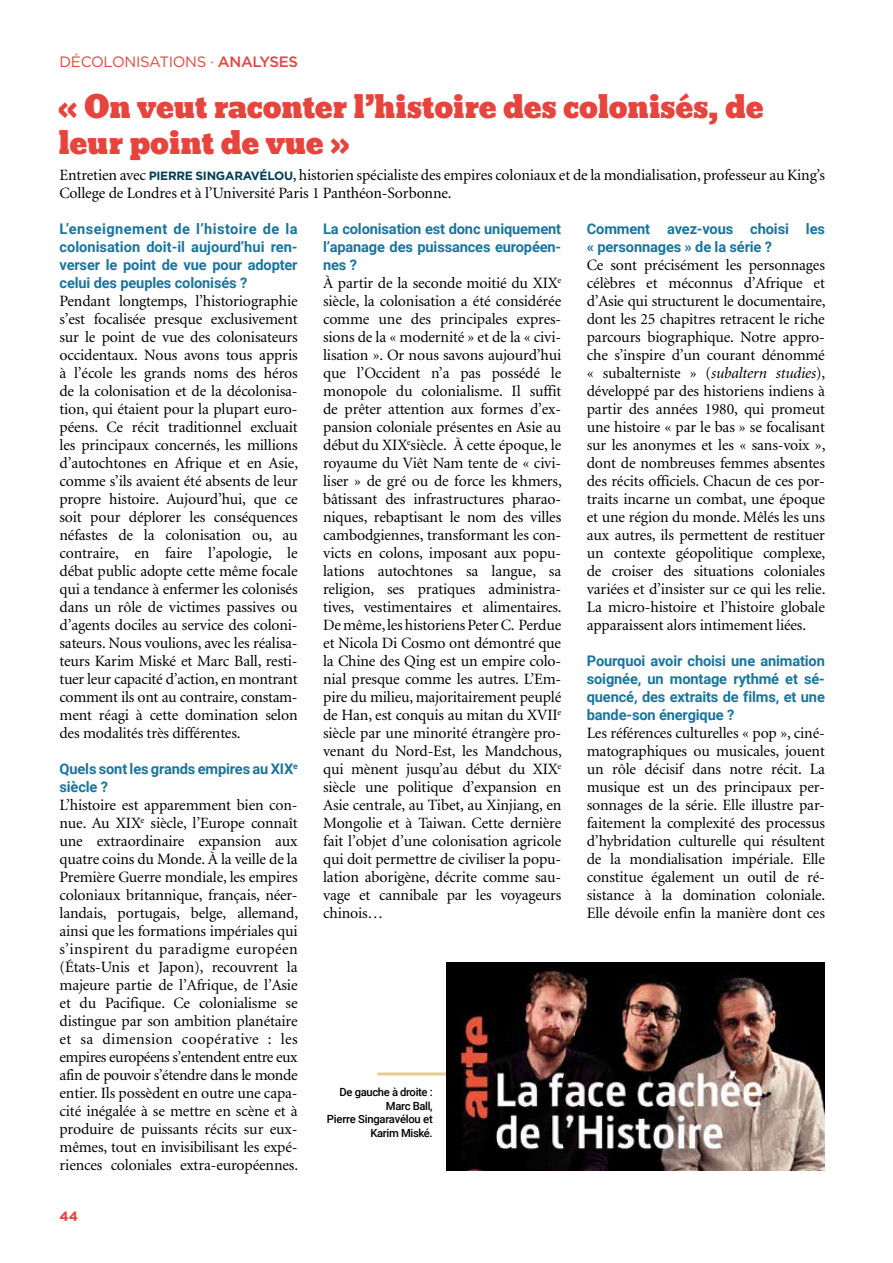
<style>
.page{position:relative;width:893px;height:1263px;background:#fff}
.page>*{position:absolute;margin:0;border:0;box-sizing:border-box;transform-origin:0 0}
.t1{font:30px/36px "Bevan";letter-spacing:-.01em;color:#e6443c}
.t2{font:15.75px/18px "Minion";letter-spacing:-.01em;color:#000;text-align:justify}
.t3{font:15px "Gotham";letter-spacing:-.02em;color:#e6443c}
.t4{font:700 14.7px/18px "Roboto";letter-spacing:-.01em;color:#1a759c;text-align:justify}
.t5{font:700 13.5px "Gotham";color:#e6443c}
.t6{font:500 11.25px/13.5px "Roboto";letter-spacing:-.03em;color:#000;text-align:right}
.s1{font-weight:500}
.s2{font-family:"Gotham";font-weight:700;font-size:12px;color:#033e58}
.s3{font-style:italic}
</style>
<div class="page">
<hr style="left:377px;top:1072px;width:84px;height:3px;background:#e9cb8e">
<img style="left:446px;top:962px;width:379px;height:209px">
<p class="t3" style="left:60px;top:53px;width:44px">DÉCOLO</p>
<p class="t3" style="left:124px;top:53px;width:175px">NISATIO NS · <span class="s1">ANALYSES</span></p>
<h1 class="t1" style="left:58px;top:89px;width:707px">« On veut raconter l’histoire des colonisés, de leur point de vue »</h1>
<p class="t2" style="left:60px;top:167px;width:767px">Entretien avec <span class="s2">PIERRE SINGARAVÉLOU</span>, historien spécialiste des empires coloniaux et de la mondialisation, professeur au King’s<br>College de Londres et à l’Université Paris 1 Panthéon-Sorbonne.</p>
<p class="t4" style="left:60px;top:219px;width:240px">L’enseignement de l’histoire de la colonisation doit-il aujourd’hui ren&shy;verser le point de vue pour adopter celui des peuples colonisés ?</p>
<p class="t2" style="left:60px;top:293px;width:240px">Pendant longtemps, l’historiographie s’est focalisée presque exclusivement sur le point de vue des colonisateurs occidentaux. Nous avons tous appris à l’école les grands noms des héros de la colonisation et de la décolonisa&shy;tion, qui étaient pour la plupart euro&shy;péens. Ce récit traditionnel excluait les principaux concernés, les millions d’autochtones en Afrique et en Asie, comme s’ils avaient été absents de leur propre histoire. Aujourd’hui, que ce soit pour déplorer les conséquences néfastes de la colonisation ou, au contraire, en faire l’apologie, le débat public adopte cette même focale qui a tendance à enfermer les colonisés dans un rôle de victimes passives ou d’agents dociles au service des coloni&shy;sateurs. Nous voulions, avec les réalisa&shy;teurs Karim Miské et Marc Ball, resti&shy;tuer leur capacité d’action, en montrant comment ils ont au contraire, constam&shy;ment réagi à cette domination selon des modalités très différentes.</p>
<p class="t4" style="left:60px;top:759px;width:240px">Quels sont les grands empires au XIX<sup>e </sup>siècle ?</p>
<p class="t2" style="left:60px;top:797px;width:240px">L’histoire est apparemment bien con&shy;nue. Au XIX<sup>e</sup> siècle, l’Europe connaît une extraordinaire expansion aux quatre coins du Monde. À la veille de la Première Guerre mondiale, les empires coloniaux britannique, français, néer&shy;landais, portugais, belge, allemand, ainsi que les formations impériales qui s’inspirent du paradigme européen (États-Unis et Japon), recouvrent la majeure partie de l’Afrique, de l’Asie et du Pacifique. Ce colonialisme se distingue par son ambition planétaire et sa dimension coopérative : les empires européens s’entendent entre eux afin de pouvoir s’étendre dans le monde entier. Ils possèdent en outre une capa&shy;cité inégalée à se mettre en scène et à produire de puissants récits sur eux&shy;mêmes, tout en invisibilisant les expé&shy;riences coloniales extra-européennes.</p>
<p class="t5" style="left:60px;top:1208px;width:20px">44</p>
<p class="t4" style="left:323px;top:219px;width:240px">La colonisation est donc uniquement l’apanage des puissances européen&shy;nes ?</p>
<p class="t2" style="left:323px;top:275px;width:240px">À partir de la seconde moitié du XIX<sup>e </sup>siècle, la colonisation a été considérée comme une des principales expres&shy;sions de la « modernité » et de la « civi&shy;lisation ». Or nous savons aujourd’hui que l’Occident n’a pas possédé le monopole du colonialisme. Il suffit de prêter attention aux formes d’ex&shy;pansion coloniale présentes en Asie au début du XIX<sup>e</sup>siècle. À cette époque, le royaume du Viêt Nam tente de « civi&shy;liser » de gré ou de force les khmers, bâtissant des infrastructures pharao&shy;niques, rebaptisant le nom des villes cambodgiennes, transformant les con&shy;victs en colons, imposant aux popu&shy;lations autochtones sa langue, sa religion, ses pratiques administra&shy;tives, vestimentaires et alimentaires.<br>De même, les historiens Peter C. Perdue et Nicola Di Cosmo ont démontré que la Chine des Qing est un empire colo&shy;nial presque comme les autres. L’Em&shy;pire du milieu, majoritairement peuplé de Han, est conquis au mitan du XVII<sup>e </sup>siècle par une minorité étrangère pro&shy;venant du Nord-Est, les Mandchous, qui mènent jusqu’au début du XIX<sup>e </sup>siècle une politique d’expansion en Asie centrale, au Tibet, au Xinjiang, en Mongolie et à Taiwan. Cette dernière fait l’objet d’une colonisation agricole qui doit permettre de civiliser la popu&shy;lation aborigène, décrite comme sau&shy;vage et cannibale par les voyageurs chinois…</p>
<p class="t6" style="left:327px;top:1085px;width:107px">De gauche à droite :<br>Marc Ball,<br>Pierre Singaravélou et<br>Karim Miské.</p>
<p class="t4" style="left:587px;top:219px;width:240px">Comment avez-vous choisi les « personnages » de la série ?</p>
<p class="t2" style="left:587px;top:257px;width:240px">Ce sont précisément les personnages célèbres et méconnus d’Afrique et d’Asie qui structurent le documentaire, dont les 25 chapitres retracent le riche parcours biographique. Notre appro&shy;che s’inspire d’un courant dénommé « subalterniste » (<span class="s3">subaltern studies</span>), développé par des historiens indiens à partir des années 1980, qui promeut une histoire « par le bas » se focalisant sur les anonymes et les « sans-voix », dont de nombreuses femmes absentes des récits officiels. Chacun de ces por&shy;traits incarne un combat, une époque et une région du monde. Mêlés les uns aux autres, ils permettent de restituer un contexte géopolitique complexe, de croiser des situations coloniales variées et d’insister sur ce qui les relie.<br>La micro-histoire et l’histoire globale apparaissent alors intimement liées.</p>
<p class="t4" style="left:587px;top:651px;width:240px">Pourquoi avoir choisi une animation soignée, un montage rythmé et sé&shy;quencé, des extraits de films, et une bande-son énergique ?</p>
<p class="t2" style="left:587px;top:725px;width:240px">Les références culturelles « pop », ciné&shy;matographiques ou musicales, jouent un rôle décisif dans notre récit. La musique est un des principaux per&shy;sonnages de la série. Elle illustre par&shy;faitement la complexité des processus d’hybridation culturelle qui résultent de la mondialisation impériale. Elle constitue également un outil de ré&shy;sistance à la domination coloniale.<br>Elle dévoile enfin la manière dont ces</p>
</div>
